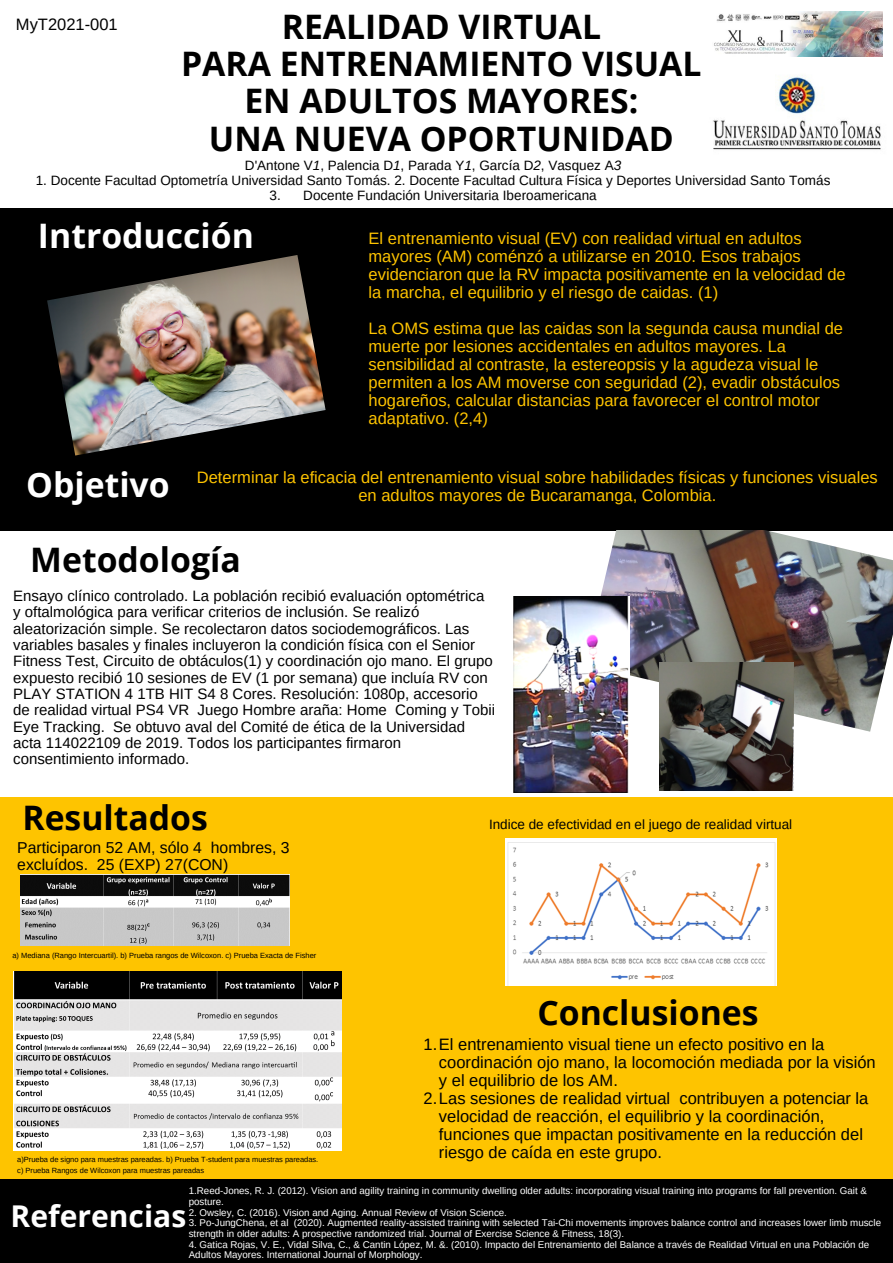
<style>
.page{position:relative;width:893px;height:1263px;background:#fff}
.page>*{position:absolute;margin:0;border:0;box-sizing:border-box;transform-origin:0 0}
.t1{font:700 33.75px "Open Sans";color:#000}
.t2{font:700 33.75px "Open Sans";color:#fff}
.t3{font:700 30px "Open Sans";color:#fff}
.t4{font:16.5px/18px "Arimo";color:#fec400}
.t5{font:16.5px/18px "Arimo";color:#000}
.t6{font:15.75px/16.9px "Arimo";color:#000}
.t7{font:15px/16.4px "Arimo";color:#000}
.t8{font:13.5px "Arimo";color:#000}
.t9{font:9.75px/10.7px "Arimo";color:#fff}
.t10{font:7.5px "Arimo";color:#000}
.s1{font-style:italic}
</style>
<div class="page">
<div style="left:0;top:208px;width:893px;height:322px;background:#000"></div>
<img style="left:47px;top:255px;width:278px;height:200px">
<div style="left:0;top:798px;width:893px;height:388px;background:#fec400"></div>
<img style="left:505px;top:839px;width:271px;height:147px">
<div style="left:0;top:1179px;width:893px;height:84px;background:#000"></div>
<img style="left:714px;top:12px;width:168px;height:45px">
<img style="left:713px;top:75px;width:168px;height:75px">
<img style="left:584px;top:530px;width:309px;height:202px">
<img style="left:659px;top:663px;width:134px;height:127px">
<img style="left:21px;top:874px;width:269px;height:72px">
<img style="left:13px;top:971px;width:329px;height:180px">
<img style="left:513px;top:596px;width:116px;height:196px">
<p class="t5" style="left:16px;top:15px;width:103px">MyT2021-001</p>
<p class="t1" style="left:282px;top:3px;width:321px">REALIDAD VIRTUAL</p>
<p class="t1" style="left:181px;top:40px;width:522px">PARA ENTRENAMIENTO VISUAL</p>
<p class="t1" style="left:244px;top:77px;width:395px">EN ADULTOS MAYORES:</p>
<p class="t1" style="left:209px;top:114px;width:466px">UNA NUEVA OPORTUNIDAD</p>
<p class="t8" style="left:245px;top:158px;width:378px">D'Antone V<span class="s1">1</span>, Palencia D<span class="s1">1</span>, Parada Y<span class="s1">1</span>, García D<span class="s1">2</span>, Vasquez A<span class="s1">3</span></p>
<p class="t8" style="left:36px;top:173px;width:796px">1. Docente Facultad Optometría Universidad Santo Tomás. 2. Docente Facultad Cultura Física y Deportes Universidad Santo Tomás</p>
<p class="t8" style="left:269px;top:187px;width:329px">3. Docente Fundación Universitaria Iberoamericana</p>
<p class="t2" style="left:38px;top:212px;width:217px">Introducción</p>
<p class="t4" style="left:368px;top:229px;width:479px">El entrenamiento visual (EV) con realidad virtual en adultos mayores (AM) coménzó a utilizarse en 2010. Esos trabajos evidenciaron que la RV impacta positivamente en la velocidad de la marcha, el equilibrio y el riesgo de caidas. (1)</p>
<p class="t4" style="left:368px;top:319px;width:476px">La OMS estima que las caidas son la segunda causa mundial de muerte por lesiones accidentales en adultos mayores. La sensibilidad al contraste, la estereopsis y la agudeza visual le permiten a los AM moverse con seguridad (2), evadir obstáculos hogareños, calcular distancias para favorecer el control motor adaptativo. (2,4)</p>
<p class="t2" style="left:26px;top:461px;width:145px">Objetivo</p>
<p class="t4" style="left:197px;top:468px;width:682px;text-align:center">Determinar la eficacia del entrenamiento visual sobre habilidades físicas y funciones visuales en adultos mayores de Bucaramanga, Colombia.</p>
<p class="t1" style="left:30px;top:536px;width:212px">Metodología</p>
<p class="t7" style="left:13px;top:588px;width:483px">Ensayo clínico controlado. La población recibió evaluación optométrica y oftalmológica para verificar criterios de inclusión. Se realizó aleatorización simple. Se recolectaron datos sociodemográficos. Las variables basales y finales incluyeron la condición física con el Senior Fitness Test, Circuito de obtáculos(1) y coordinación ojo mano. El grupo expuesto recibió 10 sesiones de EV (1 por semana) que incluía RV con PLAY STATION 4 1TB HIT S4 8 Cores. Resolución: 1080p, accesorio de realidad virtual PS4 VR Juego Hombre araña: Home Coming y Tobii Eye Tracking. Se obtuvo aval del Comité de ética de la Universidad acta 114022109 de 2019. Todos los participantes firmaron consentimiento informado.</p>
<p class="t1" style="left:22px;top:794px;width:187px">Resultados</p>
<p class="t6" style="left:17px;top:839px;width:274px">Participaron 52 AM, sólo 4 hombres, 3 excluídos. 25 (EXP) 27(CON)</p>
<p class="t10" style="left:12px;top:951px;width:305px">a) Mediana (Rango Intercuartil). b) Prueba rangos de Wilcoxon. c) Prueba Exacta de Fisher</p>
<p class="t8" style="left:489px;top:817px;width:305px">Indice de efectividad en el juego de realidad virtual</p>
<p class="t1" style="left:537px;top:989px;width:223px">Conclusiones</p>
<p class="t5" style="left:439px;top:1035px;width:438px;text-indent:-15px">1.El entrenamiento visual tiene un efecto positivo en la coordinación ojo mano, la locomoción mediada por la visión y el equilibrio de los AM.</p>
<p class="t5" style="left:439px;top:1089px;width:431px;text-indent:-15px">2.Las sesiones de realidad virtual contribuyen a potenciar la velocidad de reacción, el equilibrio y la coordinación, funciones que impactan positivamente en la reducción del riesgo de caída en este grupo.</p>
<p class="t9" style="left:189px;top:1185px;width:680px">1.Reed-Jones, R. J. (2012). Vision and agility training in community dwelling older adults: incorporating visual training into programs for fall prevention. Gait &amp; posture.</p>
<p class="t9" style="left:189px;top:1207px;width:320px">2. Owsley, C. (2016). Vision and Aging. Annual Review of Vision Science.</p>
<p class="t9" style="left:189px;top:1217px;width:694px">3. Po-JungChena, et al (2020). Augmented reality-assisted training with selected Tai-Chi movements improves balance control and increases lower limb muscle strength in older adults: A prospective randomized trial. Journal of Exercise Science &amp; Fitness, 18(3).</p>
<p class="t9" style="left:189px;top:1239px;width:682px">4. Gatica Rojas, V. E., Vidal Silva, C., &amp; Cantin López, M. &amp;. (2010). Impacto del Entrenamiento del Balance a través de Realidad Virtual en una Población de<br>Adultos Mayores. International Journal of Morphology.</p>
<p class="t10" style="left:17px;top:1156px;width:303px">a)Prueba de signo para muestras pareadas. b) Prueba T-student para muestras pareadas.</p>
<p class="t10" style="left:17px;top:1166px;width:188px">c) Prueba Rangos de Wilcoxon para muestras pareadas</p>
<p class="t3" style="left:11px;top:1194px;width:177px">Referencias</p>
</div>
